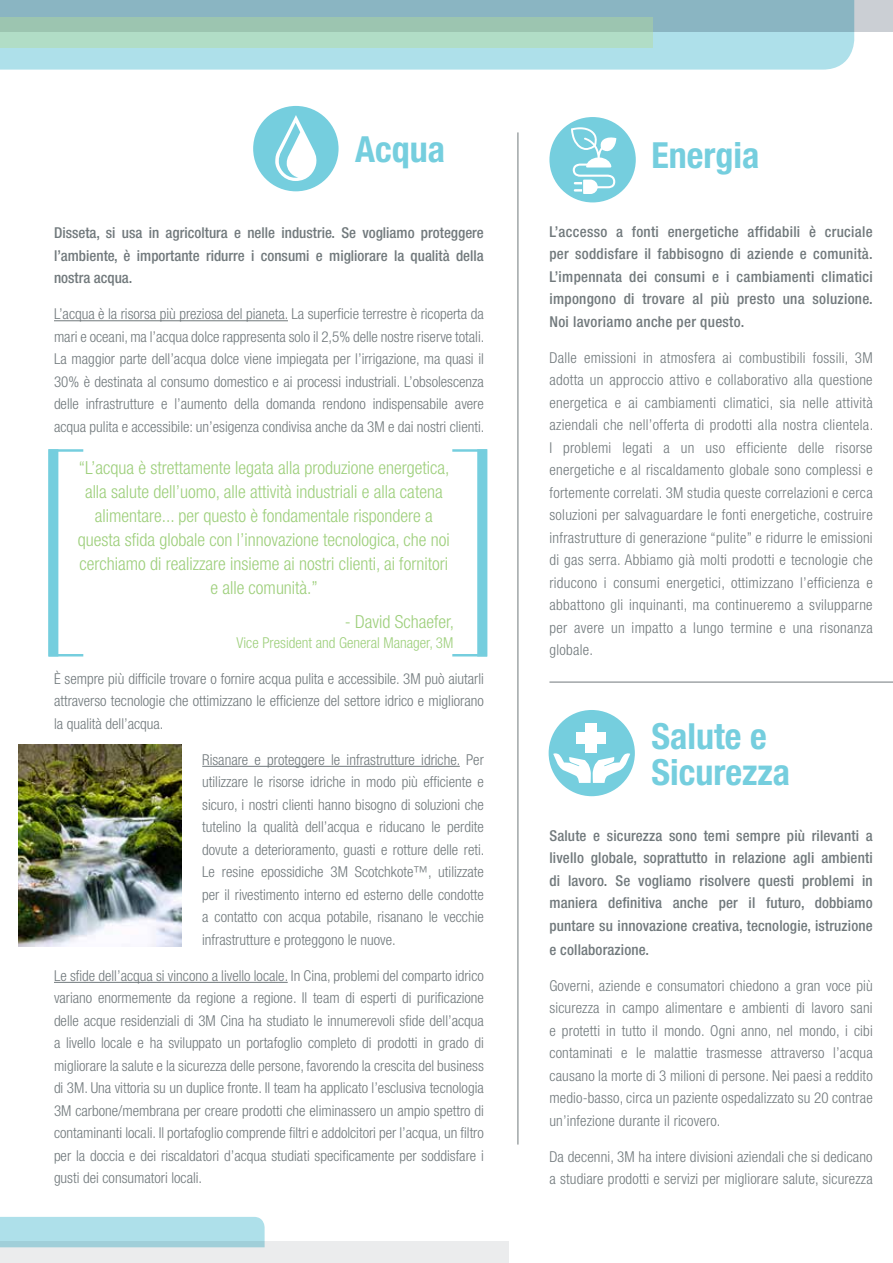
<style>
.page{position:relative;width:893px;height:1263px;background:#fff}
.page>*{position:absolute;margin:0;border:0;box-sizing:border-box;transform-origin:0 0}
.t1{font:700 condensed 36px/36px "Helvetica Neue";color:#75cede}
.t2{font:300 condensed 18px/24px "Helvetica Neue";color:#9ecf7c;text-align:center}
.t3{font:300 condensed 15px/22.5px "Helvetica Neue";letter-spacing:.01em;color:#71797c;text-align:justify}
.t4{font:500 condensed 15px/22.5px "Helvetica Neue";letter-spacing:.01em;color:#71797c;text-align:justify}
.t5{font:300 condensed 15px "Helvetica Neue";color:#9ecf7c}
</style>
<div class="page">
<div style="left:0;top:1242px;width:508px;height:21px;background:#ebeced"></div>
<div style="left:0;top:0;width:893px;height:31px;background:#cbcfd4"></div>
<svg style="left:0;top:0;width:854px;height:70px;background:#9fcdd8"></svg>
<div style="left:0;top:17px;width:653px;height:31px;background:linear-gradient(to right,#a6d1bb,#a6d1bb)"></div>
<svg style="left:0;top:1217px;width:265px;height:30px;background:#abdce6"></svg>
<hr style="left:54px;top:320px;width:234px;height:1px;background:#71797c">
<hr style="left:202px;top:766px;width:258px;height:1px;background:#71797c">
<hr style="left:54px;top:982px;width:234px;height:1px;background:#71797c">
<div style="left:253px;top:106px;width:86px;height:85px;background:#75cede;border-radius:50%"></div>
<svg style="left:275px;top:115px;width:42px;height:66px"></svg>
<div style="left:48px;top:449px;width:37px;height:207px;border:2px solid #75cede"></div>
<div style="left:48px;top:449px;width:10px;height:207px;background:#75cede"></div>
<div style="left:451px;top:449px;width:36px;height:207px;border:2px solid #75cede"></div>
<div style="left:477px;top:449px;width:10px;height:207px;background:#75cede"></div>
<hr style="left:518px;top:132px;width:1px;height:1012px;background:#71797c">
<hr style="left:549px;top:682px;width:344px;height:1px;background:#71797c">
<div style="left:549px;top:117px;width:87px;height:85px;background:#75cede;border-radius:50%"></div>
<svg style="left:571px;top:127px;width:45px;height:67px"></svg>
<div style="left:549px;top:710px;width:86px;height:86px;background:#75cede;border-radius:50%"></div>
<svg style="left:553px;top:752px;width:77px;height:31px"></svg>
<div style="left:585px;top:723px;width:12px;height:29px;background:#fff"></div>
<div style="left:577px;top:732px;width:29px;height:12px;background:#fff"></div>
<img style="left:18px;top:745px;width:164px;height:202px">
<h1 class="t1" style="left:355px;top:131px;width:92px">Acqua</h1>
<h1 class="t1" style="left:651px;top:136px;width:109px">Energia</h1>
<p class="t4" style="left:54px;top:221px;width:431px">Disseta, si usa in agricoltura e nelle industrie. Se vogliamo proteggere l’ambiente, è importante ridurre i consumi e migliorare la qualità della nostra acqua.</p>
<p class="t3" style="left:54px;top:303px;width:432px">L’acqua è la risorsa più preziosa del pianeta. La superficie terrestre è ricoperta da mari e oceani, ma l’acqua dolce rappresenta solo il 2,5% delle nostre riserve totali.<br>La maggior parte dell’acqua dolce viene impiegata per l’irrigazione, ma quasi il 30% è destinata al consumo domestico e ai processi industriali. L’obsolescenza delle infrastrutture e l’aumento della domanda rendono indispensabile avere acqua pulita e accessibile: un’esigenza condivisa anche da 3M e dai nostri clienti.</p>
<p class="t2" style="left:78px;top:455px;width:373px">“L’acqua è strettamente legata alla produzione energetica, alla salute dell’uomo, alle attività industriali e alla catena alimentare... per questo è fondamentale rispondere a questa sfida globale con l’innovazione tecnologica, che noi cerchiamo di realizzare insieme ai nostri clienti, ai fornitori e alle comunità.”</p>
<p class="t2" style="left:345px;top:610px;width:111px">- David Schaefer,</p>
<p class="t5" style="left:237px;top:634px;width:218px">Vice President and General Manager, 3M</p>
<p class="t3" style="left:54px;top:667px;width:431px">È sempre più difficile trovare o fornire acqua pulita e accessibile. 3M può aiutarli attraverso tecnologie che ottimizzano le efficienze del settore idrico e migliorano la qualità dell’acqua.</p>
<p class="t3" style="left:202px;top:748px;width:284px">Risanare e proteggere le infrastrutture idriche. Per utilizzare le risorse idriche in modo più efficiente e sicuro, i nostri clienti hanno bisogno di soluzioni che tutelino la qualità dell’acqua e riducano le perdite dovute a deterioramento, guasti e rotture delle reti.<br>Le resine epossidiche 3M Scotchkote™, utilizzate per il rivestimento interno ed esterno delle condotte a contatto con acqua potabile, risanano le vecchie infrastrutture e proteggono le nuove.</p>
<p class="t3" style="left:54px;top:964px;width:431px">Le sfide dell’acqua si vincono a livello locale. In Cina, problemi del comparto idrico variano enormemente da regione a regione. Il team di esperti di purificazione delle acque residenziali di 3M Cina ha studiato le innumerevoli sfide dell’acqua a livello locale e ha sviluppato un portafoglio completo di prodotti in grado di migliorare la salute e la sicurezza delle persone, favorendo la crescita del business di 3M. Una vittoria su un duplice fronte. Il team ha applicato l’esclusiva tecnologia 3M carbone/membrana per creare prodotti che eliminassero un ampio spettro di contaminanti locali. Il portafoglio comprende filtri e addolcitori per l’acqua, un filtro per la doccia e dei riscaldatori d’acqua studiati specificamente per soddisfare i gusti dei consumatori locali.</p>
<p class="t4" style="left:549px;top:220px;width:325px">L’accesso a fonti energetiche affidabili è cruciale per soddisfare il fabbisogno di aziende e comunità.<br>L’impennata dei consumi e i cambiamenti climatici impongono di trovare al più presto una soluzione.<br>Noi lavoriamo anche per questo.</p>
<p class="t3" style="left:549px;top:346px;width:325px">Dalle emissioni in atmosfera ai combustibili fossili, 3M adotta un approccio attivo e collaborativo alla questione energetica e ai cambiamenti climatici, sia nelle attività aziendali che nell’offerta di prodotti alla nostra clientela.<br>I problemi legati a un uso efficiente delle risorse energetiche e al riscaldamento globale sono complessi e fortemente correlati. 3M studia queste correlazioni e cerca soluzioni per salvaguardare le fonti energetiche, costruire infrastrutture di generazione “pulite” e ridurre le emissioni di gas serra. Abbiamo già molti prodotti e tecnologie che riducono i consumi energetici, ottimizzano l’efficienza e abbattono gli inquinanti, ma continueremo a svilupparne per avere un impatto a lungo termine e una risonanza globale.</p>
<h1 class="t1" style="left:651px;top:718px;width:140px">Salute e<br>Sicurezza</h1>
<p class="t4" style="left:549px;top:824px;width:325px">Salute e sicurezza sono temi sempre più rilevanti a livello globale, soprattutto in relazione agli ambienti di lavoro. Se vogliamo risolvere questi problemi in maniera definitiva anche per il futuro, dobbiamo puntare su innovazione creativa, tecnologie, istruzione</p>
<p class="t4" style="left:549px;top:938px;width:101px">e collaborazione.</p>
<p class="t3" style="left:549px;top:974px;width:325px">Governi, aziende e consumatori chiedono a gran voce più sicurezza in campo alimentare e ambienti di lavoro sani e protetti in tutto il mondo. Ogni anno, nel mondo, i cibi contaminati e le malattie trasmesse attraverso l’acqua causano la morte di 3 milioni di persone. Nei paesi a reddito medio-basso, circa un paziente ospedalizzato su 20 contrae un’infezione durante il ricovero.</p>
<p class="t3" style="left:549px;top:1145px;width:325px">Da decenni, 3M ha intere divisioni aziendali che si dedicano a studiare prodotti e servizi per migliorare salute, sicurezza</p>
</div>
